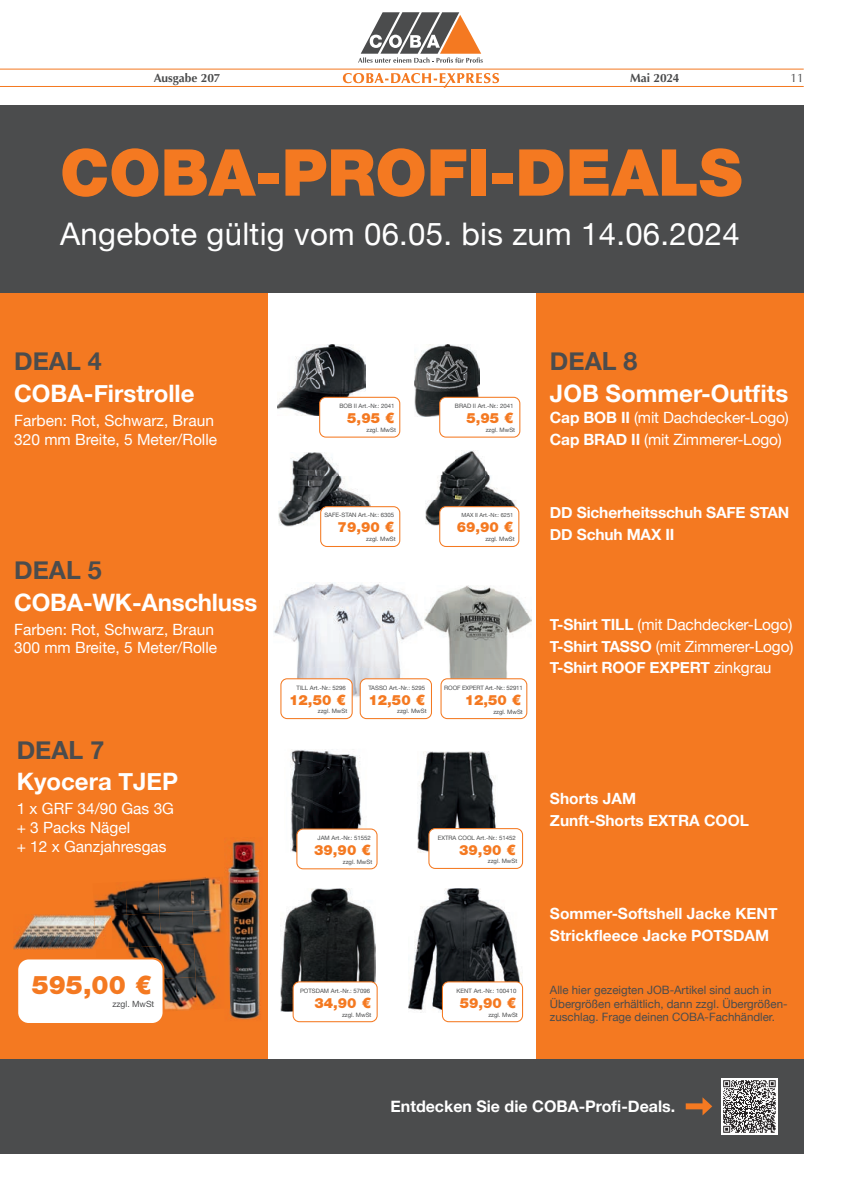
<style>
.page{position:relative;width:842px;height:1191px;background:#fff}
.page>*{position:absolute;margin:0;border:0;box-sizing:border-box;transform-origin:0 0}
.t1{font:900 64.7px "Helvetica Neue LT Pro";color:#f47921}
.t2{font:31.1px "Helvetica Neue";letter-spacing:.01em;color:#fff}
.t3{font:900 25.6px "Helvetica Neue LT Pro";color:#f47921}
.t4{font:700 25px "Helvetica Neue";color:#4b4c4d}
.t5{font:700 24px "Helvetica Neue";color:#fff}
.t6{font:700 16px "Helvetica Neue";color:#fff}
.t7{font:15.5px/18.6px "Helvetica Neue";color:#fff}
.t8{font:700 15.5px/21.4px "Helvetica Neue";color:#fff}
.t9{font:900 14.1px "Helvetica Neue LT Pro";color:#f47921}
.t10{font:700 12px "Optima";color:#4b4c4d}
.t11{font:12px "Optima";color:#4b4c4d}
.t12{font:11.5px/13.8px "Helvetica Neue";color:#4b4c4d}
.t13{font:8.6px "Helvetica Neue";color:#4b4c4d}
.t14{font:6px "Helvetica Neue";color:#4b4c4d}
.t15{font:6px "Helvetica Neue";letter-spacing:-.02em;color:#4b4c4d}
.t16{font:5.6px "Helvetica Neue";color:#4b4c4d}
.s1{font-size:14.5px}
.s2{font-weight:700}
</style>
<div class="page">
<div style="left:0;top:292px;width:268px;height:767px;background:#f47921"></div>
<div style="left:536px;top:292px;width:268px;height:767px;background:#f47921"></div>
<div style="left:0;top:105px;width:804px;height:187px;background:#4b4c4d"></div>
<div style="left:0;top:1059px;width:804px;height:94px;background:#4b4c4d"></div>
<img style="left:13px;top:914px;width:114px;height:35px">
<img style="left:227px;top:840px;width:33px;height:180px">
<img style="left:316px;top:583px;width:107px;height:86px">
<img style="left:359px;top:669px;width:169px;height:29px">
<img style="left:281px;top:889px;width:94px;height:122px">
<img style="left:424px;top:585px;width:107px;height:85px">
<div style="left:293px;top:982px;width:84px;height:39px;background:#fff;border-radius:6px"></div>
<div style="left:293px;top:981px;width:85px;height:41px;border:1px solid #f47921;border-radius:6px"></div>
<img style="left:418px;top:752px;width:78px;height:100px">
<div style="left:429px;top:828px;width:93px;height:40px;background:#fff;border-radius:6px"></div>
<div style="left:428px;top:828px;width:95px;height:41px;border:1px solid #f47921;border-radius:6px"></div>
<img style="left:277px;top:345px;width:88px;height:71px">
<img style="left:274px;top:583px;width:42px;height:98px">
<img style="left:316px;top:669px;width:65px;height:28px">
<img style="left:278px;top:452px;width:92px;height:75px">
<img style="left:425px;top:450px;width:91px;height:75px">
<div style="left:320px;top:397px;width:80px;height:40px;background:#fff;border-radius:6px"></div>
<div style="left:319px;top:397px;width:81px;height:40px;border:1px solid #f47921;border-radius:6px"></div>
<img style="left:408px;top:888px;width:113px;height:124px">
<div style="left:281px;top:679px;width:71px;height:39px;background:#fff;border-radius:6px"></div>
<div style="left:280px;top:678px;width:73px;height:41px;border:1px solid #f47921;border-radius:6px"></div>
<img style="left:290px;top:749px;width:72px;height:104px">
<div style="left:297px;top:829px;width:80px;height:40px;background:#fff;border-radius:6px"></div>
<div style="left:296px;top:828px;width:81px;height:41px;border:1px solid #f47921;border-radius:6px"></div>
<div style="left:442px;top:982px;width:80px;height:39px;background:#fff;border-radius:6px"></div>
<div style="left:442px;top:981px;width:81px;height:41px;border:1px solid #f47921;border-radius:6px"></div>
<img style="left:414px;top:345px;width:66px;height:71px">
<div style="left:440px;top:397px;width:80px;height:40px;background:#fff;border-radius:6px"></div>
<div style="left:439px;top:397px;width:81px;height:40px;border:1px solid #f47921;border-radius:6px"></div>
<div style="left:360px;top:679px;width:71px;height:39px;background:#fff;border-radius:6px"></div>
<div style="left:360px;top:678px;width:72px;height:41px;border:1px solid #f47921;border-radius:6px"></div>
<div style="left:721px;top:1078px;width:57px;height:56px;background:#fff"></div>
<img style="left:723px;top:1080px;width:53px;height:53px">
<div style="left:686px;top:1103px;width:20px;height:6px;background:#f47921"></div>
<svg style="left:702px;top:1097px;width:10px;height:18px"></svg>
<img style="left:93px;top:889px;width:34px;height:26px">
<img style="left:125px;top:881px;width:33px;height:33px">
<img style="left:158px;top:879px;width:32px;height:34px">
<img style="left:190px;top:877px;width:34px;height:34px">
<img style="left:127px;top:913px;width:33px;height:34px">
<img style="left:160px;top:911px;width:32px;height:34px">
<img style="left:192px;top:909px;width:32px;height:35px">
<img style="left:112px;top:947px;width:17px;height:5px">
<img style="left:129px;top:945px;width:32px;height:17px">
<img style="left:161px;top:944px;width:33px;height:33px">
<img style="left:194px;top:942px;width:30px;height:35px">
<img style="left:164px;top:977px;width:32px;height:34px">
<img style="left:196px;top:975px;width:28px;height:31px">
<img style="left:94px;top:915px;width:18px;height:34px">
<img style="left:227px;top:904px;width:3px;height:104px">
<div style="left:17px;top:958px;width:146px;height:66px;background:#fff;border-radius:11px"></div>
<div style="left:16px;top:957px;width:148px;height:68px;border:2px solid #f47921;border-radius:11px"></div>
<div style="left:321px;top:507px;width:79px;height:39px;background:#fff;border-radius:6px"></div>
<div style="left:320px;top:506px;width:80px;height:41px;border:1px solid #f47921;border-radius:6px"></div>
<div style="left:440px;top:507px;width:79px;height:39px;background:#fff;border-radius:6px"></div>
<div style="left:439px;top:506px;width:80px;height:41px;border:1px solid #f47921;border-radius:6px"></div>
<div style="left:441px;top:679px;width:86px;height:39px;background:#fff;border-radius:6px"></div>
<div style="left:440px;top:678px;width:87px;height:41px;border:1px solid #f47921;border-radius:6px"></div>
<hr style="left:0;top:86px;width:804px;height:1px;background:#f47921">
<hr style="left:0;top:69px;width:804px;height:1px;background:#f47921">
<svg style="left:336px;top:12px;width:170px;height:76px"></svg>
<p class="t10" style="left:154px;top:71px;width:68px">Ausgabe 207</p>
<p class="t10" style="left:630px;top:71px;width:51px">Mai 2024</p>
<p class="t11" style="left:790px;top:71px;width:15px">11</p>
<h1 class="t1" style="left:60px;top:134px;width:684px">COBA-PROFI-DEALS</h1>
<h2 class="t2" style="left:60px;top:211px;width:681px">Angebote gültig vom 06.05. bis zum 14.06.2024</h2>
<h3 class="t4" style="left:14px;top:342px;width:89px">DEAL 4</h3>
<h3 class="t5" style="left:14px;top:374px;width:182px">COBA-Firstrolle</h3>
<p class="t7" style="left:14px;top:412px;width:205px">Farben: Rot, Schwarz, Braun<br>320 mm Breite, 5 Meter/Rolle</p>
<h3 class="t4" style="left:14px;top:550px;width:89px">DEAL 5</h3>
<h3 class="t5" style="left:14px;top:583px;width:245px">COBA-WK-Anschluss</h3>
<p class="t7" style="left:14px;top:620px;width:205px">Farben: Rot, Schwarz, Braun<br>300 mm Breite, 5 Meter/Rolle</p>
<h3 class="t4" style="left:17px;top:730px;width:89px">DEAL 7</h3>
<h3 class="t5" style="left:17px;top:763px;width:163px">Kyocera TJEP</h3>
<p class="t7" style="left:17px;top:800px;width:159px">1 x GRF 34/90 Gas 3G + 3 Packs Nägel<br>+ 12 x Ganzjahresgas</p>
<h3 class="t3" style="left:32px;top:969px;width:121px">595,00 €</h3>
<p class="t13" style="left:112px;top:997px;width:43px">zzgl. MwSt</p>
<p class="t14" style="left:339px;top:402px;width:57px">BOB II Art.-Nr.: 2041</p>
<p class="t9" style="left:347px;top:410px;width:49px">5,95 <span class="s1">€</span></p>
<p class="t14" style="left:366px;top:425px;width:31px">zzgl. MwSt</p>
<p class="t14" style="left:324px;top:510px;width:71px">SAFE-STAN Art.-Nr.: 6305</p>
<p class="t9" style="left:338px;top:518px;width:58px">79,90 <span class="s1">€</span></p>
<p class="t14" style="left:366px;top:534px;width:31px">zzgl. MwSt</p>
<p class="t14" style="left:455px;top:402px;width:60px">BRAD II Art.-Nr.: 2041</p>
<p class="t9" style="left:466px;top:410px;width:49px">5,95 <span class="s1">€</span></p>
<p class="t14" style="left:486px;top:425px;width:31px">zzgl. MwSt</p>
<p class="t16" style="left:461px;top:511px;width:53px">MAX II Art.-Nr.: 6251</p>
<p class="t9" style="left:457px;top:518px;width:58px">69,90 <span class="s1">€</span></p>
<p class="t14" style="left:485px;top:534px;width:31px">zzgl. MwSt</p>
<h3 class="t4" style="left:550px;top:342px;width:89px">DEAL 8</h3>
<h3 class="t5" style="left:550px;top:374px;width:240px">JOB Sommer-Outfits</h3>
<p class="t7" style="left:550px;top:408px;width:240px;line-height:21.4px"><span class="s2">Cap BOB II</span> (mit Dachdecker-Logo)<br><span class="s2">Cap BRAD II</span> (mit Zimmerer-Logo)</p>
<p class="t8" style="left:550px;top:502px;width:241px">DD Sicherheitsschuh SAFE STAN<br>DD Schuh MAX II</p>
<p class="t14" style="left:297px;top:683px;width:51px">TILL Art.-Nr.: 5296</p>
<p class="t9" style="left:289px;top:691px;width:58px">12,50 <span class="s1">€</span></p>
<p class="t14" style="left:318px;top:707px;width:31px">zzgl. MwSt</p>
<p class="t14" style="left:368px;top:683px;width:58px">TASSO Art.-Nr.: 5295</p>
<p class="t9" style="left:368px;top:691px;width:58px">12,50 <span class="s1">€</span></p>
<p class="t14" style="left:397px;top:707px;width:31px">zzgl. MwSt</p>
<p class="t15" style="left:444px;top:683px;width:80px">ROOF EXPERT Art.-Nr.: 52911</p>
<p class="t9" style="left:465px;top:691px;width:58px">12,50 <span class="s1">€</span></p>
<p class="t14" style="left:493px;top:707px;width:31px">zzgl. MwSt</p>
<p class="t7" style="left:550px;top:615px;width:245px;line-height:21.4px;text-align:justify"><span class="s2">T-Shirt TILL</span> (mit Dachdecker-Logo)<br><span class="s2">T-Shirt TASSO</span> (mit Zimmerer-Logo)<br><span class="s2">T-Shirt ROOF EXPERT</span> zinkgrau</p>
<p class="t14" style="left:318px;top:833px;width:55px">JAM Art.-Nr.: 51552</p>
<p class="t9" style="left:314px;top:841px;width:58px">39,90 <span class="s1">€</span></p>
<p class="t14" style="left:343px;top:857px;width:31px">zzgl. MwSt</p>
<p class="t14" style="left:300px;top:986px;width:72px">POTSDAM Art.-Nr.: 57096</p>
<p class="t9" style="left:314px;top:994px;width:58px">34,90 <span class="s1">€</span></p>
<p class="t14" style="left:342px;top:1010px;width:31px">zzgl. MwSt</p>
<p class="t14" style="left:438px;top:833px;width:80px">EXTRA COOL Art.-Nr.: 51452</p>
<p class="t9" style="left:459px;top:841px;width:58px">39,90 <span class="s1">€</span></p>
<p class="t14" style="left:488px;top:856px;width:31px">zzgl. MwSt</p>
<p class="t14" style="left:457px;top:986px;width:61px">KENT Art.-Nr.: 100410</p>
<p class="t9" style="left:460px;top:994px;width:58px">59,90 <span class="s1">€</span></p>
<p class="t14" style="left:488px;top:1010px;width:31px">zzgl. MwSt</p>
<p class="t8" style="left:550px;top:788px;width:200px">Shorts JAM<br>Zunft-Shorts EXTRA COOL</p>
<p class="t8" style="left:550px;top:903px;width:229px">Sommer-Softshell Jacke KENT<br>Strickfleece Jacke POTSDAM</p>
<p class="t12" style="left:550px;top:983px;width:239px">Alle hier gezeigten JOB-Artikel sind auch in<br>Übergrößen erhältlich, dann zzgl. Übergrößen&shy;zuschlag. Frage deinen COBA-Fachhändler.</p>
<p class="t6" style="left:390px;top:1093px;width:286px">Entdecken Sie die COBA-Profi-Deals.</p>
</div>
